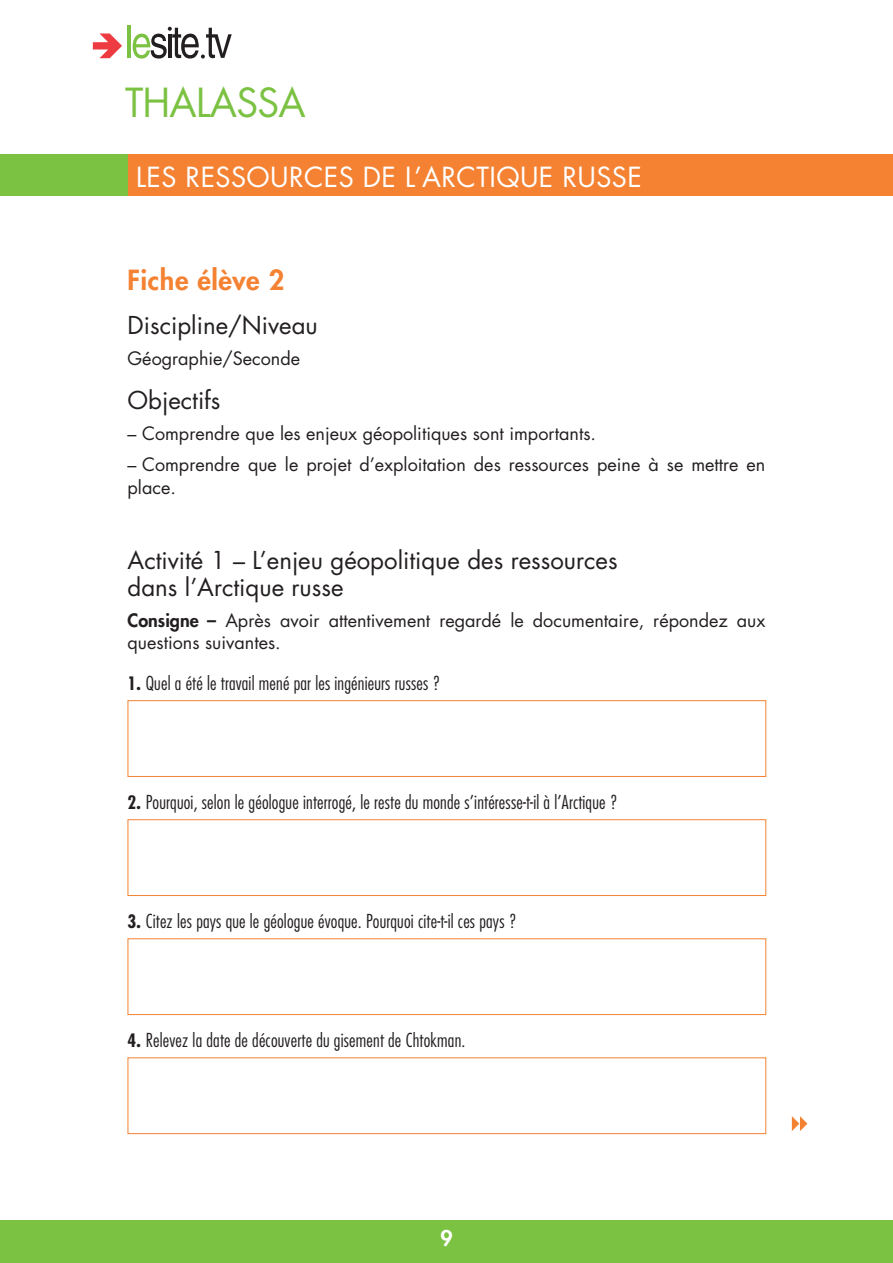
<style>
.page{position:relative;width:893px;height:1263px;background:#fff}
.page>*{position:absolute;margin:0;border:0;box-sizing:border-box;transform-origin:0 0}
.t1{font:39px "Futura Std";letter-spacing:-.02em;color:#7bc142}
.t2{font:27px "Futura Std";letter-spacing:.015em;color:#fff}
.t3{font:800 27px "Futura Std";letter-spacing:.02em;color:#f48232}
.t4{font:24px/27px "Futura Std";color:#231f20}
.t5{font:800 21px "Futura Std";color:#fff}
.t6{font:300 condensed 18.75px "Futura Std";letter-spacing:.01em;color:#231f20}
.t7{font:18px/22.5px "Futura Std";color:#231f20}
.s1{font-weight:800}
.s2{font-weight:700;font-size:18px}
</style>
<div class="page">
<div style="left:0;top:1220px;width:893px;height:43px;background:#7bc142"></div>
<div style="left:128px;top:153px;width:765px;height:43px;background:#f48232"></div>
<div style="left:0;top:153px;width:128px;height:43px;background:#7bc142"></div>
<svg style="left:93px;top:33px;width:29px;height:25px"></svg>
<hr style="left:128px;top:26px;width:3px;height:32px;background:#7bc142">
<svg style="left:133px;top:27px;width:99px;height:32px"></svg>
<div style="left:128px;top:700px;width:638px;height:77px;border:1px solid #f48232"></div>
<div style="left:128px;top:819px;width:638px;height:77px;border:1px solid #f48232"></div>
<div style="left:128px;top:938px;width:638px;height:77px;border:1px solid #f48232"></div>
<div style="left:128px;top:1057px;width:638px;height:77px;border:1px solid #f48232"></div>
<svg style="left:792px;top:1116px;width:15px;height:15px"></svg>
<h1 class="t1" style="left:125px;top:78px;width:177px">Thalassa</h1>
<h2 class="t2" style="left:136px;top:160px;width:507px">Les ressources de l’Arctique russe</h2>
<h2 class="t3" style="left:128px;top:263px;width:158px">Fiche élève 2</h2>
<p class="t4" style="left:128px;top:312px;width:192px">Discipline/Niveau</p>
<p class="t7" style="left:128px;top:347px;width:174px">Géographie/Seconde</p>
<p class="t4" style="left:128px;top:387px;width:94px">Objectifs</p>
<p class="t7" style="left:128px;top:423px;width:470px">– Comprendre que les enjeux géopolitiques sont importants.</p>
<p class="t7" style="left:128px;top:454px;width:639px">– Comprendre que le projet d’exploitation des ressources peine à se mettre en place.</p>
<p class="t4" style="left:128px;top:547px;width:492px">Activité 1 – L’enjeu géopolitique des ressources dans l’Arctique russe</p>
<p class="t7" style="left:128px;top:609px;width:639px"><span class="s1">Consigne –</span> Après avoir attentivement regardé le documentaire, répondez aux questions suivantes.</p>
<p class="t6" style="left:128px;top:672px;width:315px"><span class="s2">1.</span> Quel a été le travail mené par les ingénieurs russes ?</p>
<p class="t6" style="left:128px;top:791px;width:492px"><span class="s2">2.</span> Pourquoi, selon le géologue interrogé, le reste du monde s’intéresse-t-il à l’Arctique ?</p>
<p class="t6" style="left:128px;top:910px;width:391px"><span class="s2">3.</span> Citez les pays que le géologue évoque. Pourquoi cite-t-il ces pays ?</p>
<p class="t6" style="left:128px;top:1029px;width:339px"><span class="s2">4.</span> Relevez la date de découverte du gisement de Chtokman.</p>
<p class="t5" style="left:440px;top:1225px;width:14px">9</p>
</div>
